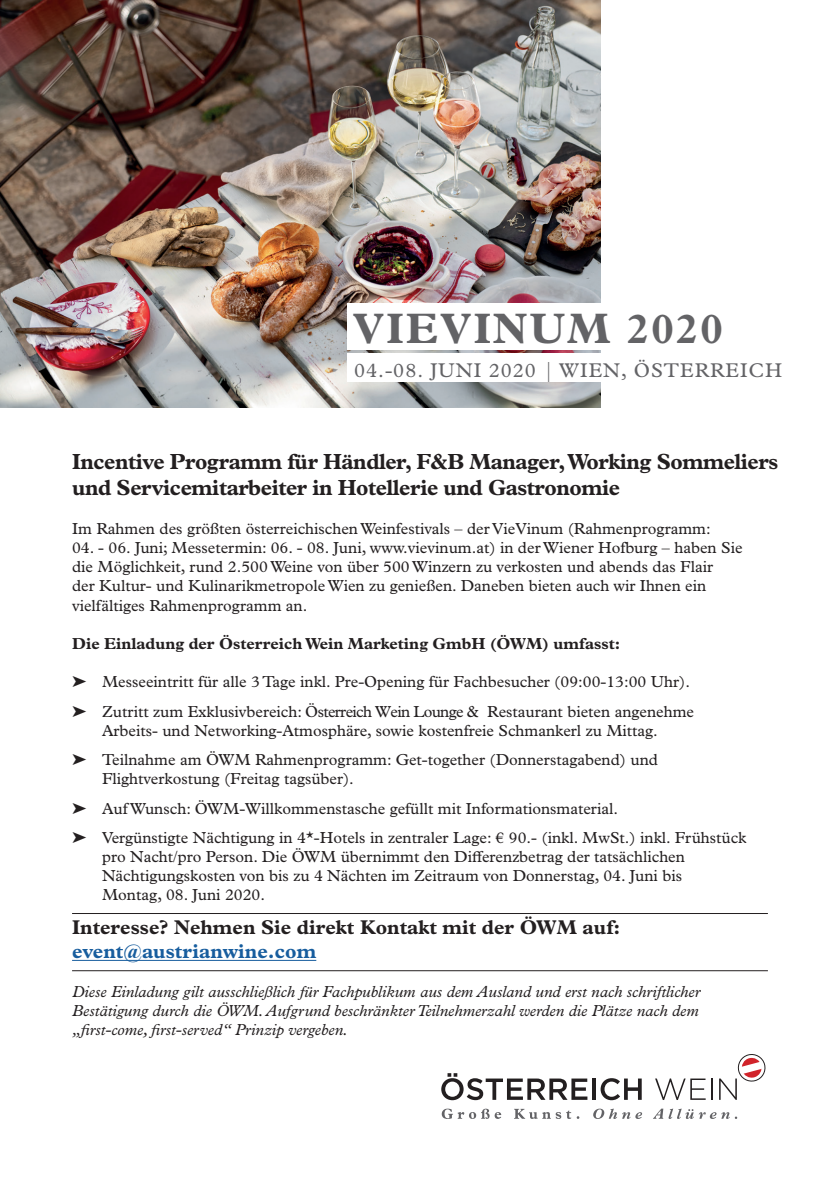
<style>
.page{position:relative;width:840px;height:1191px;background:#fff}
.page>*{position:absolute;margin:0;border:0;box-sizing:border-box;transform-origin:0 0}
.t1{font:700 42.8px "Plantin MT Pro";letter-spacing:.05em;color:#636366}
.t2{font:700 22px/26.4px "Plantin MT Pro";letter-spacing:-.02em;color:#231f20}
.t3{font:700 20px "Plantin MT Pro";color:#231f20}
.t4{font:20px "Plantin MT Pro";letter-spacing:.05em;color:#636366}
.t5{font:700 20px "Plantin MT Pro";color:#175d9e}
.t6{font:16px/19.2px "Plantin MT Pro";color:#231f20}
.t7{font:italic 16px/19.2px "Plantin MT Pro";color:#231f20;text-align:justify}
.t8{font:700 16px "Plantin MT Pro";color:#231f20}
</style>
<div class="page">
<hr style="left:72px;top:960px;width:244px;height:1px;background:#175d9e">
<img style="left:0;top:0;width:600px;height:407px">
<svg style="left:441px;top:1073px;width:146px;height:27px"></svg>
<svg style="left:592px;top:1078px;width:3px;height:21px"></svg>
<svg style="left:600px;top:1078px;width:41px;height:22px"></svg>
<svg style="left:655px;top:1078px;width:50px;height:22px"></svg>
<hr style="left:710px;top:1078px;width:2px;height:21px;background:#231f20">
<svg style="left:719px;top:1054px;width:47px;height:45px"></svg>
<svg style="left:441px;top:1108px;width:60px;height:11px"></svg>
<svg style="left:514px;top:1108px;width:65px;height:11px"></svg>
<svg style="left:593px;top:1108px;width:48px;height:11px"></svg>
<svg style="left:653px;top:1108px;width:83px;height:11px"></svg>
<hr style="left:72px;top:913px;width:695px;height:1px;background:#231f20">
<hr style="left:72px;top:970px;width:695px;height:1px;background:#231f20">
<div style="left:347px;top:353px;width:468px;height:29px;background:#fff"></div>
<div style="left:347px;top:303px;width:427px;height:47px;background:#fff"></div>
<h1 class="t1" style="left:353px;top:303px;width:371px">VIEVINUM 2020</h1>
<p class="t4" style="left:354px;top:359px;width:429px">04.-08. JUNI 2020 | WIEN, ÖSTERREICH</p>
<h2 class="t2" style="left:72px;top:448px;width:707px">Incentive Programm für Händler, F&amp;B Manager, Working Sommeliers und Servicemitarbeiter in Hotellerie und Gastronomie</h2>
<p class="t6" style="left:72px;top:519px;width:639px">Im Rahmen des größten österreichischen Weinfestivals – der VieVinum (Rahmenprogramm:</p>
<p class="t6" style="left:72px;top:538px;width:671px">04. - 06. Juni; Messetermin: 06. - 08. Juni, www.vievinum.at) in der Wiener Hofburg – haben Sie die Möglichkeit, rund 2.500 Weine von über 500 Winzern zu verkosten und abends das Flair<br>der Kultur- und Kulinarikmetropole Wien zu genießen. Daneben bieten auch wir Ihnen ein vielfältiges Rahmenprogramm an.</p>
<p class="t8" style="left:72px;top:634px;width:549px">Die Einladung der Österreich Wein Marketing GmbH (ÖWM) umfasst:</p>
<p class="t6" style="left:72px;top:667px;width:623px;line-height:29.2px">➤ Messeeintritt für alle 3 Tage inkl. Pre-Opening für Fachbesucher (09:00-13:00 Uhr). ➤ Zutritt zum Exklusivbereich: Österreich Wein Lounge &amp; Restaurant bieten angenehme</p>
<p class="t6" style="left:72px;top:716px;width:587px;line-height:29.2px;text-align:right">Arbeits- und Networking-Atmosphäre, sowie kostenfreie Schmankerl zu Mittag.<br>➤ Teilnahme am ÖWM Rahmenprogramm: Get-together (Donnerstagabend) und</p>
<p class="t6" style="left:72px;top:764px;width:675px;line-height:29.2px;text-indent:30px">Flightverkostung (Freitag tagsüber).<br>➤ Auf Wunsch: ÖWM-Willkommenstasche gefüllt mit Informationsmaterial.<br>➤ Vergünstigte Nächtigung in 4*-Hotels in zentraler Lage: € 90.- (inkl. MwSt.) inkl. Frühstück</p>
<p class="t6" style="left:102px;top:847px;width:584px">pro Nacht/pro Person. Die ÖWM übernimmt den Differenzbetrag der tatsächlichen<br>Nächtigungskosten von bis zu 4 Nächten im Zeitraum von Donnerstag, 04. Juni bis<br>Montag, 08. Juni 2020.</p>
<p class="t3" style="left:72px;top:915px;width:549px">Interesse? Nehmen Sie direkt Kontakt mit der ÖWM auf:</p>
<p class="t5" style="left:72px;top:939px;width:245px">event@austrianwine.com</p>
<p class="t7" style="left:72px;top:981px;width:629px">Diese Einladung gilt ausschließlich für Fachpublikum aus dem Ausland und erst nach schriftlicher Bestätigung durch die ÖWM. Aufgrund beschränkter Teilnehmerzahl werden die Plätze nach dem „first-come, first-served“ Prinzip vergeben.</p>
</div>
